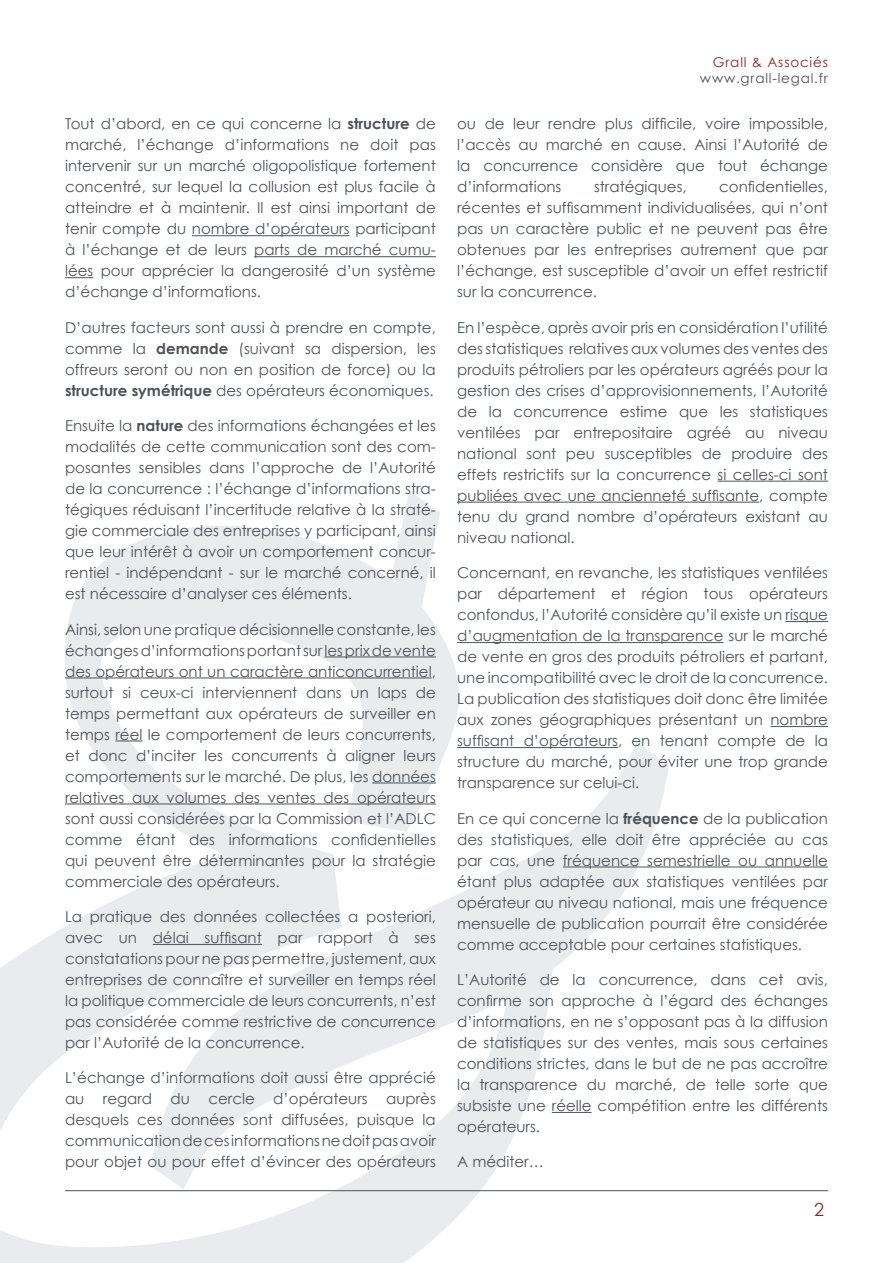
<style>
.page{position:relative;width:893px;height:1263px;background:#fff}
.page>*{position:absolute;margin:0;border:0;box-sizing:border-box;transform-origin:0 0}
.t1{font:18px "Century Gothic";color:#8a2724}
.TEXTE_IMPORTANT{font:15px/21px "Century Gothic";color:#4c5359;text-align:justify}
.t2{font:13.5px "Century Gothic";letter-spacing:.06em;color:#4c5359}
.t3{font:13.5px "Century Gothic";letter-spacing:.06em;color:#8a2724}
.s1{font-weight:700}
</style>
<div class="page">
<svg style="left:0;top:491px;width:669px;height:772px"></svg>
<hr style="left:65px;top:1190px;width:763px;height:1px;background:#4c5359">
<hr style="left:192px;top:235px;width:158px;height:1px;background:#4c5359">
<hr style="left:254px;top:256px;width:182px;height:1px;background:#4c5359">
<svg style="left:65px;top:277px;width:28px;height:1px"></svg>
<hr style="left:324px;top:656px;width:112px;height:1px;background:#4c5359">
<hr style="left:65px;top:677px;width:367px;height:1px;background:#4c5359">
<svg style="left:115px;top:740px;width:27px;height:1px"></svg>
<hr style="left:372px;top:782px;width:64px;height:1px;background:#4c5359">
<hr style="left:65px;top:803px;width:371px;height:1px;background:#4c5359">
<hr style="left:153px;top:944px;width:109px;height:1px;background:#4c5359">
<hr style="left:718px;top:481px;width:110px;height:1px;background:#4c5359">
<hr style="left:457px;top:502px;width:302px;height:1px;background:#4c5359">
<hr style="left:785px;top:621px;width:43px;height:1px;background:#4c5359">
<hr style="left:457px;top:642px;width:267px;height:1px;background:#4c5359">
<hr style="left:770px;top:726px;width:58px;height:1px;background:#4c5359">
<hr style="left:457px;top:747px;width:161px;height:1px;background:#4c5359">
<hr style="left:563px;top:866px;width:265px;height:1px;background:#4c5359">
<hr style="left:552px;top:1112px;width:40px;height:1px;background:#4c5359">
<p class="TEXTE_IMPORTANT" style="left:65px;top:113px;width:372px">Tout d’abord, en ce qui concerne la <span class="s1">structure</span> de marché, l’échange d’informations ne doit pas intervenir sur un marché oligopolistique fortement concentré, sur lequel la collusion est plus facile à atteindre et à maintenir. Il est ainsi important de tenir compte du nombre d’opérateurs participant à l’échange et de leurs parts de marché cumu&shy;lées pour apprécier la dangerosité d’un système d’échange d’informations.</p>
<p class="TEXTE_IMPORTANT" style="left:65px;top:317px;width:372px">D’autres facteurs sont aussi à prendre en compte, comme la <span class="s1">demande</span> (suivant sa dispersion, les offreurs seront ou non en position de force) ou la <span class="s1">structure symétrique</span> des opérateurs économiques.</p>
<p class="TEXTE_IMPORTANT" style="left:65px;top:415px;width:372px">Ensuite la <span class="s1">nature</span> des informations échangées et les modalités de cette communication sont des com&shy;posantes sensibles dans l’approche de l’Autorité de la concurrence : l’échange d’informations stra&shy;tégiques réduisant l’incertitude relative à la straté&shy;gie commerciale des entreprises y participant, ainsi que leur intérêt à avoir un comportement concur&shy;rentiel - indépendant - sur le marché concerné, il est nécessaire d’analyser ces éléments.</p>
<p class="TEXTE_IMPORTANT" style="left:65px;top:618px;width:372px">Ainsi, selon une pratique décisionnelle constante, les échanges d’informations portant sur les prix de vente des opérateurs ont un caractère anticoncurrentiel, surtout si ceux-ci interviennent dans un laps de temps permettant aux opérateurs de surveiller en temps réel le comportement de leurs concurrents, et donc d’inciter les concurrents à aligner leurs comportements sur le marché. De plus, les données relatives aux volumes des ventes des opérateurs sont aussi considérées par la Commission et l’ADLC comme étant des informations confidentielles qui peuvent être déterminantes pour la stratégie commerciale des opérateurs.</p>
<p class="TEXTE_IMPORTANT" style="left:65px;top:906px;width:372px">La pratique des données collectées a posteriori, avec un délai suffisant par rapport à ses constatations pour ne pas permettre, justement, aux entreprises de connaître et surveiller en temps réel la politique commerciale de leurs concurrents, n’est pas considérée comme restrictive de concurrence par l’Autorité de la concurrence.</p>
<p class="TEXTE_IMPORTANT" style="left:65px;top:1067px;width:372px">L’échange d’informations doit aussi être apprécié au regard du cercle d’opérateurs auprès desquels ces données sont diffusées, puisque la communication de ces informations ne doit pas avoir pour objet ou pour effet d’évincer des opérateurs</p>
<p class="t3" style="left:713px;top:54px;width:117px">Grall &amp; Associés</p>
<p class="t2" style="left:700px;top:70px;width:129px">www.grall-legal.fr</p>
<p class="TEXTE_IMPORTANT" style="left:457px;top:113px;width:372px">ou de leur rendre plus difficile, voire impossible, l’accès au marché en cause. Ainsi l’Autorité de la concurrence considère que tout échange d’informations</p>
<p class="TEXTE_IMPORTANT" style="left:594px;top:176px;width:94px">stratégiques,</p>
<p class="TEXTE_IMPORTANT" style="left:457px;top:176px;width:372px;text-indent:262px">confidentielles, récentes et suffisamment individualisées, qui n’ont pas un caractère public et ne peuvent pas être obtenues par les entreprises autrement que par l’échange, est susceptible d’avoir un effet restrictif sur la concurrence.</p>
<p class="TEXTE_IMPORTANT" style="left:457px;top:317px;width:372px">En l’espèce, après avoir pris en considération l’utilité des statistiques relatives aux volumes des ventes des produits pétroliers par les opérateurs agréés pour la gestion des crises d’approvisionnements, l’Autorité de la concurrence estime que les statistiques ventilées par entrepositaire agréé au niveau national sont peu susceptibles de produire des effets restrictifs sur la concurrence si celles-ci sont publiées avec une ancienneté suffisante, compte tenu du grand nombre d’opérateurs existant au niveau national.</p>
<p class="TEXTE_IMPORTANT" style="left:457px;top:562px;width:372px">Concernant, en revanche, les statistiques ventilées par département et région tous opérateurs confondus, l’Autorité considère qu’il existe un risque d’augmentation de la transparence sur le marché de vente en gros des produits pétroliers et partant, une incompatibilité avec le droit de la concurrence.<br>La publication des statistiques doit donc être limitée aux zones géographiques présentant un nombre suffisant d’opérateurs, en tenant compte de la structure du marché, pour éviter une trop grande transparence sur celui-ci.</p>
<p class="TEXTE_IMPORTANT" style="left:457px;top:807px;width:372px">En ce qui concerne la <span class="s1">fréquence</span> de la publication des statistiques, elle doit être appréciée au cas par cas, une fréquence semestrielle ou annuelle étant plus adaptée aux statistiques ventilées par opérateur au niveau national, mais une fréquence mensuelle de publication pourrait être considérée comme acceptable pour certaines statistiques.</p>
<p class="TEXTE_IMPORTANT" style="left:457px;top:969px;width:372px">L’Autorité de la concurrence, dans cet avis, confirme son approche à l’égard des échanges d’informations, en ne s’opposant pas à la diffusion de statistiques sur des ventes, mais sous certaines conditions strictes, dans le but de ne pas accroître la transparence du marché, de telle sorte que subsiste une réelle compétition entre les différents opérateurs.</p>
<p class="TEXTE_IMPORTANT" style="left:457px;top:1151px;width:88px">A méditer…</p>
<p class="t1" style="left:814px;top:1199px;width:11px">2</p>
</div>
